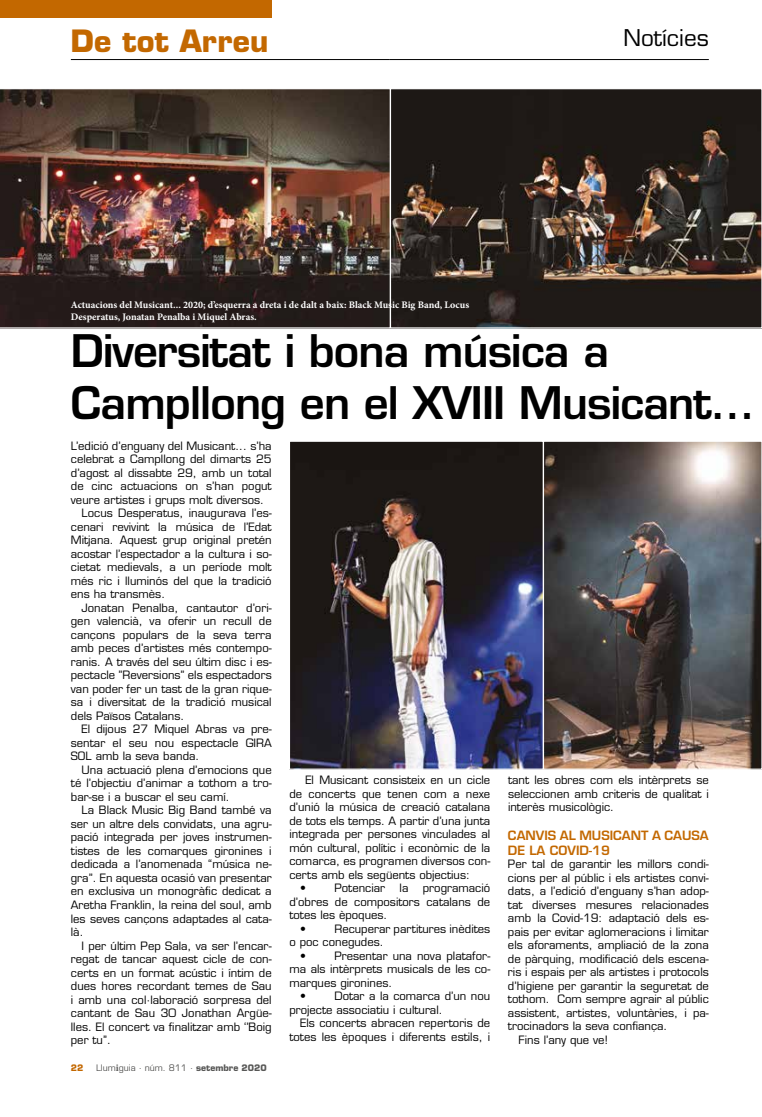
<style>
.page{position:relative;width:762px;height:1117px;background:#fff}
.page>*{position:absolute;margin:0;border:0;box-sizing:border-box;transform-origin:0 0}
.t1{font:600 43.75px/52.5px "Eurostile LT Std";letter-spacing:-.02em;color:#000}
.t2{font:700 30px "Eurostile LT Std";color:#c36800}
.t3{font:22.5px "Eurostile LT Std";color:#000}
.t4{font:600 12.5px/15px "Eurostile LT Std";color:#c36800}
.t5{font:11.25px/13.5px "Eurostile LT Std";color:#000}
.t6{font:700 10px/12px "Minion Pro";color:#fff}
.t7{font:8.75px "Eurostile LT Std";color:#575756}
.t8{font:700 8.75px "Eurostile LT Std";color:#c36800}
.s1{font-family:"Minion Pro";font-weight:700;font-size:10px}
.s2{font-weight:700}
</style>
<div class="page">
<hr style="left:71px;top:59px;width:319px;height:1px;background:#000">
<hr style="left:390px;top:59px;width:319px;height:1px;background:#000">
<div style="left:0;top:0;width:272px;height:18px;background:#c36800"></div>
<img style="left:392px;top:90px;width:368px;height:236px">
<img style="left:0;top:89px;width:390px;height:239px">
<img style="left:291px;top:442px;width:469px;height:325px">
<div style="left:289px;top:440px;width:255px;height:329px;border:1px solid #fff"></div>
<div style="left:390px;top:88px;width:372px;height:240px;border:1px solid #fff"></div>
<div style="left:543px;top:440px;width:219px;height:329px;border:1px solid #fff"></div>
<h2 class="t2" style="left:71px;top:22px;width:199px">De tot Arreu</h2>
<h3 class="t3" style="left:623px;top:24px;width:87px">Notícies</h3>
<p class="t6" style="left:71px;top:299px;width:400px">Actuacions del Musicant... 2020; d’esquerra a dreta i de dalt a baix: Black Music Big Band, Locus<br>Desperatus, Jonatan Penalba i Miquel Abras.</p>
<h1 class="t1" style="left:71px;top:324px;width:686px">Diversitat i bona música a<br>Campllong en el XVIII Musicant...</h1>
<p class="t5" style="left:71px;top:439px;width:202px">L’edició d’enguany del Musicant... s’ha</p>
<p class="t5" style="left:71px;top:452px;width:202px">celebrat a Campllong del dimarts 25</p>
<p class="t5" style="left:71px;top:466px;width:202px">d’agost al dissabte 29, amb un total</p>
<p class="t5" style="left:71px;top:479px;width:202px">de cinc actuacions on s’han pogut</p>
<p class="t5" style="left:71px;top:493px;width:195px">veure artistes i grups molt diversos.</p>
<p class="t5" style="left:81px;top:506px;width:192px">Locus Desperatus, inaugurava l’es-</p>
<p class="t5" style="left:71px;top:520px;width:202px">cenari revivint la música de l’Edat</p>
<p class="t5" style="left:71px;top:533px;width:202px">Mitjana. Aquest grup original pretén</p>
<p class="t5" style="left:71px;top:547px;width:202px">acostar l’espectador a la cultura i so-</p>
<p class="t5" style="left:71px;top:560px;width:202px">cietat medievals, a un període molt</p>
<p class="t5" style="left:71px;top:574px;width:202px">més ric i lluminós del que la tradició</p>
<p class="t5" style="left:71px;top:587px;width:96px">ens ha transmès.</p>
<p class="t5" style="left:81px;top:601px;width:192px">Jonatan Penalba, cantautor d’ori-</p>
<p class="t5" style="left:71px;top:614px;width:202px">gen valencià, va oferir un recull de</p>
<p class="t5" style="left:71px;top:628px;width:202px">cançons populars de la seva terra</p>
<p class="t5" style="left:71px;top:641px;width:202px">amb peces d’artistes més contempo-</p>
<p class="t5" style="left:71px;top:655px;width:202px">ranis. A través del seu últim disc i es-</p>
<p class="t5" style="left:71px;top:668px;width:202px">pectacle ”Reversions” els espectadors</p>
<p class="t5" style="left:71px;top:682px;width:202px">van poder fer un tast de la gran rique-</p>
<p class="t5" style="left:71px;top:695px;width:202px">sa i diversitat de la tradició musical</p>
<p class="t5" style="left:71px;top:709px;width:115px">dels Països Catalans.</p>
<p class="t5" style="left:81px;top:722px;width:192px">El dijous 27 Miquel Abras va pre-</p>
<p class="t5" style="left:71px;top:736px;width:202px">sentar el seu nou espectacle GIRA</p>
<p class="t5" style="left:71px;top:749px;width:130px">SOL amb la seva banda.</p>
<p class="t5" style="left:81px;top:763px;width:192px">Una actuació plena d’emocions que</p>
<p class="t5" style="left:71px;top:776px;width:202px">té l’objectiu d’animar a tothom a tro-</p>
<p class="t5" style="left:71px;top:790px;width:160px">bar-se i a buscar el seu camí.</p>
<p class="t5" style="left:81px;top:803px;width:192px">La Black Music Big Band també va</p>
<p class="t5" style="left:71px;top:817px;width:202px">ser un altre dels convidats, una agru-</p>
<p class="t5" style="left:71px;top:830px;width:202px">pació integrada per joves instrumen-</p>
<p class="t5" style="left:71px;top:844px;width:202px">tistes de les comarques gironines i</p>
<p class="t5" style="left:71px;top:857px;width:202px">dedicada a l’anomenada “música ne-</p>
<p class="t5" style="left:71px;top:871px;width:202px">gra”. En aquesta ocasió van presentar</p>
<p class="t5" style="left:71px;top:884px;width:202px">en exclusiva un monogràfic dedicat a</p>
<p class="t5" style="left:71px;top:898px;width:202px">Aretha Franklin, la reina del soul, amb</p>
<p class="t5" style="left:71px;top:911px;width:202px">les seves cançons adaptades al cata-</p>
<p class="t5" style="left:71px;top:925px;width:14px">là.</p>
<p class="t5" style="left:81px;top:938px;width:192px">I per últim Pep Sala, va ser l’encar-</p>
<p class="t5" style="left:71px;top:952px;width:202px">regat de tancar aquest cicle de con-</p>
<p class="t5" style="left:71px;top:965px;width:202px">certs en un format acústic i íntim de</p>
<p class="t5" style="left:71px;top:979px;width:202px">dues hores recordant temes de Sau</p>
<p class="t5" style="left:71px;top:992px;width:202px">i amb una col·laboració sorpresa del</p>
<p class="t5" style="left:71px;top:1006px;width:202px">cantant de Sau 30 Jonathan Argüe-</p>
<p class="t5" style="left:71px;top:1019px;width:202px">lles. El concert va finalitzar amb ‘’Boig</p>
<p class="t5" style="left:71px;top:1033px;width:42px">per tu’’.</p>
<p class="t8" style="left:71px;top:1062px;width:14px">22</p>
<p class="t7" style="left:96px;top:1062px;width:172px">Llum<span class="s1">i</span>guia · núm. 811 · <span class="s2">setembre 2020</span></p>
<p class="t5" style="left:305px;top:773px;width:186px">El Musicant consisteix en un cicle</p>
<p class="t5" style="left:289px;top:786px;width:202px">de concerts que tenen com a nexe</p>
<p class="t5" style="left:289px;top:800px;width:202px">d’unió la música de creació catalana</p>
<p class="t5" style="left:289px;top:813px;width:202px">de tots els temps. A partir d’una junta</p>
<p class="t5" style="left:289px;top:827px;width:202px">integrada per persones vinculades al</p>
<p class="t5" style="left:289px;top:840px;width:202px">món cultural, polític i econòmic de la</p>
<p class="t5" style="left:289px;top:854px;width:202px">comarca, es programen diversos con-</p>
<p class="t5" style="left:289px;top:867px;width:182px">certs amb els següents objectius:</p>
<p class="t5" style="left:300px;top:881px;width:7px">•</p>
<p class="t5" style="left:334px;top:881px;width:52px">Potenciar</p>
<p class="t5" style="left:400px;top:881px;width:10px">la</p>
<p class="t5" style="left:423px;top:881px;width:69px">programació</p>
<p class="t5" style="left:289px;top:894px;width:202px">d’obres de compositors catalans de</p>
<p class="t5" style="left:289px;top:908px;width:99px">totes les èpoques.</p>
<p class="t5" style="left:300px;top:921px;width:7px">•</p>
<p class="t5" style="left:334px;top:921px;width:157px">Recuperar partitures inèdites</p>
<p class="t5" style="left:289px;top:935px;width:96px">o poc conegudes.</p>
<p class="t5" style="left:300px;top:948px;width:7px">•</p>
<p class="t5" style="left:334px;top:948px;width:157px">Presentar una nova platafor-</p>
<p class="t5" style="left:289px;top:962px;width:202px">ma als intèrprets musicals de les co-</p>
<p class="t5" style="left:289px;top:975px;width:104px">marques gironines.</p>
<p class="t5" style="left:300px;top:989px;width:7px">•</p>
<p class="t5" style="left:289px;top:989px;width:202px;text-indent:45px">Dotar a la comarca d’un nou projecte associatiu i cultural.</p>
<p class="t5" style="left:289px;top:1016px;width:202px;text-align:right">Els concerts abracen repertoris de totes les èpoques i diferents estils, i</p>
<p class="t5" style="left:508px;top:773px;width:202px;text-align:justify">tant les obres com els intèrprets se seleccionen amb criteris de qualitat i interès musicològic.</p>
<p class="t4" style="left:508px;top:827px;width:202px">CANVIS AL MUSICANT A CAUSA<br>DE LA COVID-19</p>
<p class="t5" style="left:508px;top:857px;width:202px">Per tal de garantir les millors condi-</p>
<p class="t5" style="left:508px;top:870px;width:202px">cions per al públic i els artistes convi-</p>
<p class="t5" style="left:508px;top:884px;width:202px">dats, a l’edició d’enguany s’han adop-</p>
<p class="t5" style="left:508px;top:897px;width:202px">tat diverses mesures relacionades</p>
<p class="t5" style="left:508px;top:911px;width:202px">amb la Covid-19: adaptació dels es-</p>
<p class="t5" style="left:508px;top:924px;width:202px">pais per evitar aglomeracions i limitar</p>
<p class="t5" style="left:508px;top:938px;width:202px">els aforaments, ampliació de la zona</p>
<p class="t5" style="left:508px;top:951px;width:202px">de pàrquing, modificació dels escena-</p>
<p class="t5" style="left:508px;top:965px;width:202px">ris i espais per als artistes i protocols</p>
<p class="t5" style="left:508px;top:978px;width:202px">d’higiene per garantir la seguretat de</p>
<p class="t5" style="left:508px;top:992px;width:202px">tothom. Com sempre agrair al públic</p>
<p class="t5" style="left:508px;top:1005px;width:202px">assistent, artistes, voluntàries, i pa-</p>
<p class="t5" style="left:508px;top:1019px;width:161px">trocinadors la seva confiança.</p>
<p class="t5" style="left:519px;top:1032px;width:91px">Fins l’any que ve!</p>
</div>
